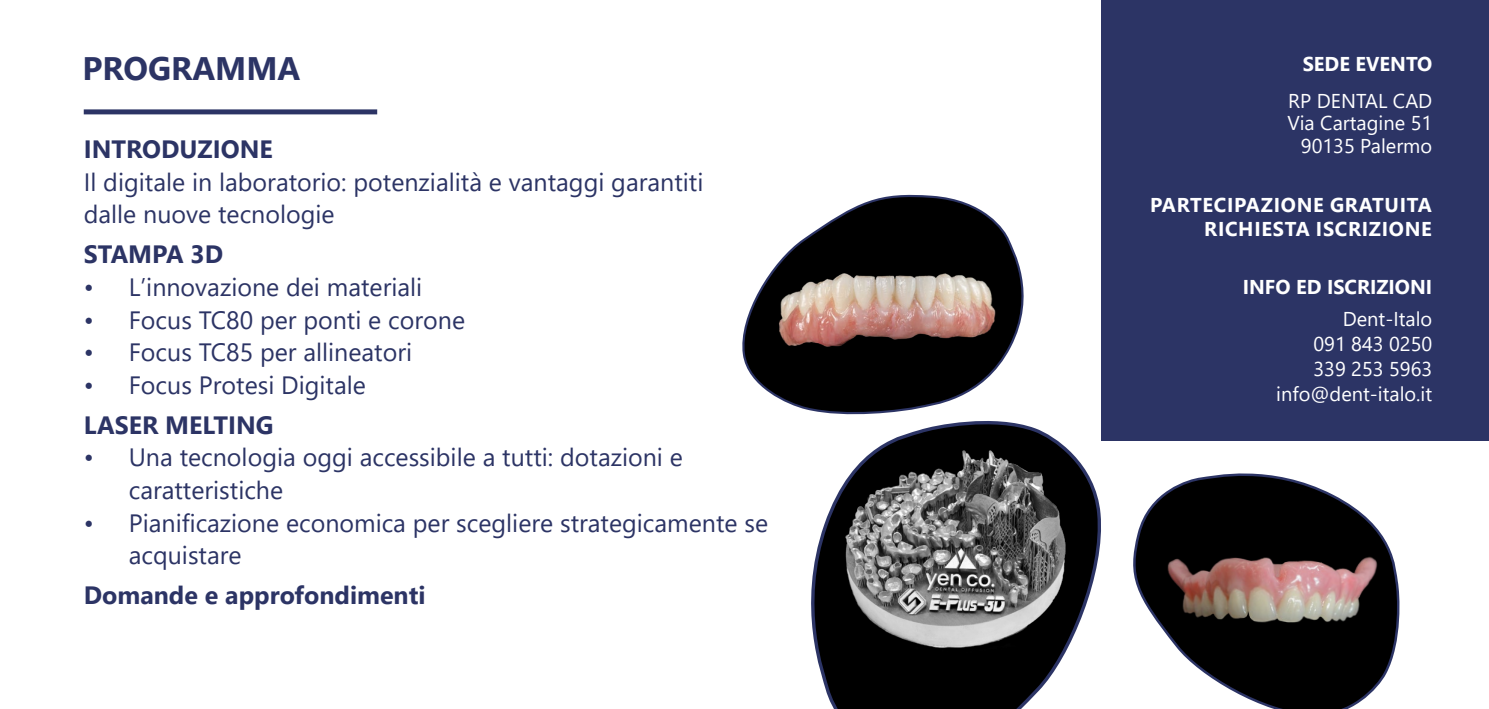
<style>
.page{position:relative;width:1489px;height:709px;background:#fff}
.page>*{position:absolute;margin:0;border:0;box-sizing:border-box;transform-origin:0 0}
.t1{font:700 32.5px "Segoe UI";color:#2c3465}
.t2{font:25px/32.8px "Segoe UI";color:#2c3465}
.t3{font:700 25px "Segoe UI";color:#2c3465}
.t4{font:20px/25px "Segoe UI";color:#fff;text-align:right}
.t5{font:700 20px/24px "Segoe UI";letter-spacing:.035em;color:#fff;text-align:right}
.t6{font:700 20px "Segoe UI";color:#fff}
</style>
<div class="page">
<div style="left:1100px;top:0;width:388px;height:440px;background:#2c3465"></div>
<div style="left:84px;top:109px;width:293px;height:5px;background:#2c3465"></div>
<svg style="left:742px;top:194px;width:282px;height:221px"></svg>
<svg style="left:1133px;top:473px;width:267px;height:236px"></svg>
<svg style="left:811px;top:415px;width:296px;height:294px"></svg>
<h1 class="t1" style="left:82px;top:38px;width:219px">PROGRAMMA</h1>
<p class="t3" style="left:84px;top:125px;width:190px">INTRODUZIONE</p>
<p class="t2" style="left:84px;top:163px;width:621px">Il digitale in laboratorio: potenzialità e vantaggi garantiti dalle nuove tecnologie</p>
<p class="t3" style="left:84px;top:231px;width:141px">STAMPA 3D</p>
<p class="t2" style="left:84px;top:268px;width:340px">• L’innovazione dei materiali</p>
<p class="t2" style="left:84px;top:301px;width:383px">• Focus TC80 per ponti e corone</p>
<p class="t2" style="left:84px;top:334px;width:330px">• Focus TC85 per allineatori</p>
<p class="t2" style="left:84px;top:366px;width:284px">• Focus Protesi Digitale</p>
<p class="t3" style="left:84px;top:401px;width:191px">LASER MELTING</p>
<p class="t2" style="left:129px;top:439px;width:555px;text-indent:-45px">• Una tecnologia oggi accessibile a tutti: dotazioni e caratteristiche</p>
<p class="t2" style="left:129px;top:504px;width:640px;text-indent:-45px">• Pianificazione economica per scegliere strategicamente se acquistare</p>
<p class="t3" style="left:84px;top:572px;width:343px">Domande e approfondimenti</p>
<p class="t6" style="left:1302px;top:45px;width:131px">SEDE EVENTO</p>
<p class="t4" style="left:1287px;top:88px;width:146px;line-height:22.5px">RP DENTAL CAD<br>Via Cartagine 51<br>90135 Palermo</p>
<p class="t5" style="left:1150px;top:191px;width:283px">PARTECIPAZIONE GRATUITA<br>RICHIESTA ISCRIZIONE</p>
<p class="t6" style="left:1242px;top:268px;width:191px">INFO ED ISCRIZIONI</p>
<p class="t4" style="left:1276px;top:305px;width:157px">Dent-Italo<br>091 843 0250<br>339 253 5963 info@dent-italo.it</p>
</div>
